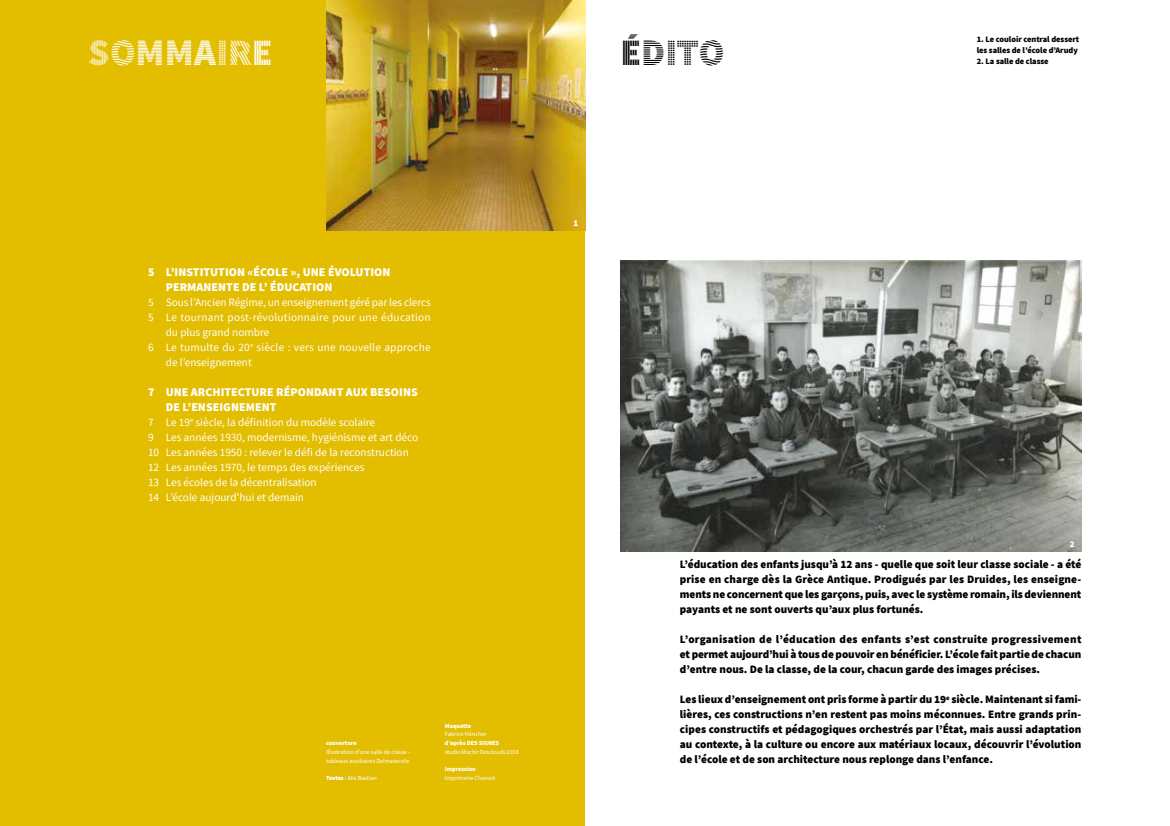
<style>
.page{position:relative;width:1170px;height:826px;background:#fff}
.page>*{position:absolute;margin:0;border:0;box-sizing:border-box;transform-origin:0 0}
.t1{font:900 37.5px "Source Sans Pro DISPLAYV2";color:#fff}
.t2{font:900 37.5px "Source Sans Pro DISPLAYV2";color:#000}
.t3{font:900 11.88px/15px "Source Sans Pro";letter-spacing:.005em;color:#fff}
.t4{font:900 11.25px/15px "Source Sans Pro";color:#000;text-align:justify}
.t5{font:11.25px/15px "Source Sans Pro";color:#fff}
.t6{font:11.25px "Source Sans Pro";letter-spacing:.02em;color:#fff}
.t7{font:900 8.75px "Source Sans Pro";color:#fff}
.t8{font:900 8.38px/11.2px "Source Sans Pro";letter-spacing:-.005em;color:#000}
.t9{font:6.25px/8.8px "Source Sans Pro";letter-spacing:-.01em;color:#fff}
.t10{font:900 6.25px "Source Sans Pro";letter-spacing:-.01em;color:#fff}
.s1{font-weight:900}
</style>
<div class="page">
<div style="left:0;top:0;width:585px;height:826px;background:#e3bd00"></div>
<img style="left:326px;top:0;width:259px;height:231px">
<img style="left:620px;top:260px;width:461px;height:291px">
<h1 class="t1" style="left:89px;top:34px;width:186px">SOMMAIRE</h1>
<h1 class="t2" style="left:620px;top:34px;width:105px">ÉDITO</h1>
<p class="t8" style="left:976px;top:33px;width:104px">1. Le couloir central dessert les salles de l’école d’Arudy</p>
<p class="t8" style="left:976px;top:56px;width:73px">2. La salle de classe</p>
<p class="t3" style="left:166px;top:264px;width:226px;text-indent:-18px">5 L’INSTITUTION «ÉCOLE », UNE ÉVOLUTION<br>PERMANENTE DE L’ ÉDUCATION</p>
<p class="t5" style="left:148px;top:294px;width:284px">5 Sous l’Ancien Régime, un enseignement géré par les clercs</p>
<p class="t6" style="left:148px;top:310px;width:284px">5 Le tournant post-révolutionnaire pour une éducation</p>
<p class="t5" style="left:166px;top:324px;width:105px">du plus grand nombre</p>
<p class="t6" style="left:148px;top:340px;width:284px">6 Le tumulte du 20<sup>e</sup> siècle : vers une nouvelle approche</p>
<p class="t5" style="left:166px;top:354px;width:88px">de l’enseignement</p>
<p class="t3" style="left:166px;top:384px;width:253px;text-indent:-18px">7 UNE ARCHITECTURE RÉPONDANT AUX BESOINS<br>DE L’ENSEIGNEMENT</p>
<p class="t5" style="left:148px;top:414px;width:271px">7 Le 19<sup>e</sup> siècle, la définition du modèle scolaire<br>9 Les années 1930, modernisme, hygiénisme et art déco 10 Les années 1950 : relever le défi de la reconstruction 12 Les années 1970, le temps des expériences<br>13 Les écoles de la décentralisation<br>14 L’école aujourd’hui et demain</p>
<p class="t7" style="left:573px;top:217px;width:6px">1</p>
<p class="t10" style="left:326px;top:738px;width:32px">couverture</p>
<p class="t9" style="left:326px;top:747px;width:85px">Illustration d’une salle de classe - tableaux auxiliaires Delmasecole</p>
<p class="t9" style="left:326px;top:773px;width:52px"><span class="s1">Textes</span> : Alix Bastian</p>
<p class="t10" style="left:445px;top:721px;width:28px">Maquette</p>
<p class="t9" style="left:445px;top:730px;width:43px">Fabrice Héricher</p>
<p class="t10" style="left:445px;top:738px;width:56px">d’après DES SIGNES</p>
<p class="t9" style="left:445px;top:747px;width:75px">studio Muchir Desclouds 2018</p>
<p class="t10" style="left:445px;top:765px;width:32px">Impression</p>
<p class="t9" style="left:445px;top:773px;width:52px">Imprimerie Charont</p>
<p class="t7" style="left:1069px;top:537px;width:6px">2</p>
<p class="t4" style="left:679px;top:557px;width:403px">L’éducation des enfants jusqu’à 12 ans - quelle que soit leur classe sociale - a été prise en charge dès la Grèce Antique. Prodigués par les Druides, les enseigne&shy;ments ne concernent que les garçons, puis, avec le système romain, ils deviennent payants et ne sont ouverts qu’aux plus fortunés.</p>
<p class="t4" style="left:679px;top:631px;width:403px">L’organisation de l’éducation des enfants s’est construite progressivement et permet aujourd’hui à tous de pouvoir en bénéficier. L’école fait partie de chacun d’entre nous. De la classe, de la cour, chacun garde des images précises.</p>
<p class="t4" style="left:679px;top:691px;width:403px">Les lieux d’enseignement ont pris forme à partir du 19<sup>e</sup> siècle. Maintenant si fami&shy;lières, ces constructions n’en restent pas moins méconnues. Entre grands prin&shy;cipes constructifs et pédagogiques orchestrés par l’État, mais aussi adaptation au contexte, à la culture ou encore aux matériaux locaux, découvrir l’évolution de l’école et de son architecture nous replonge dans l’enfance.</p>
</div>
